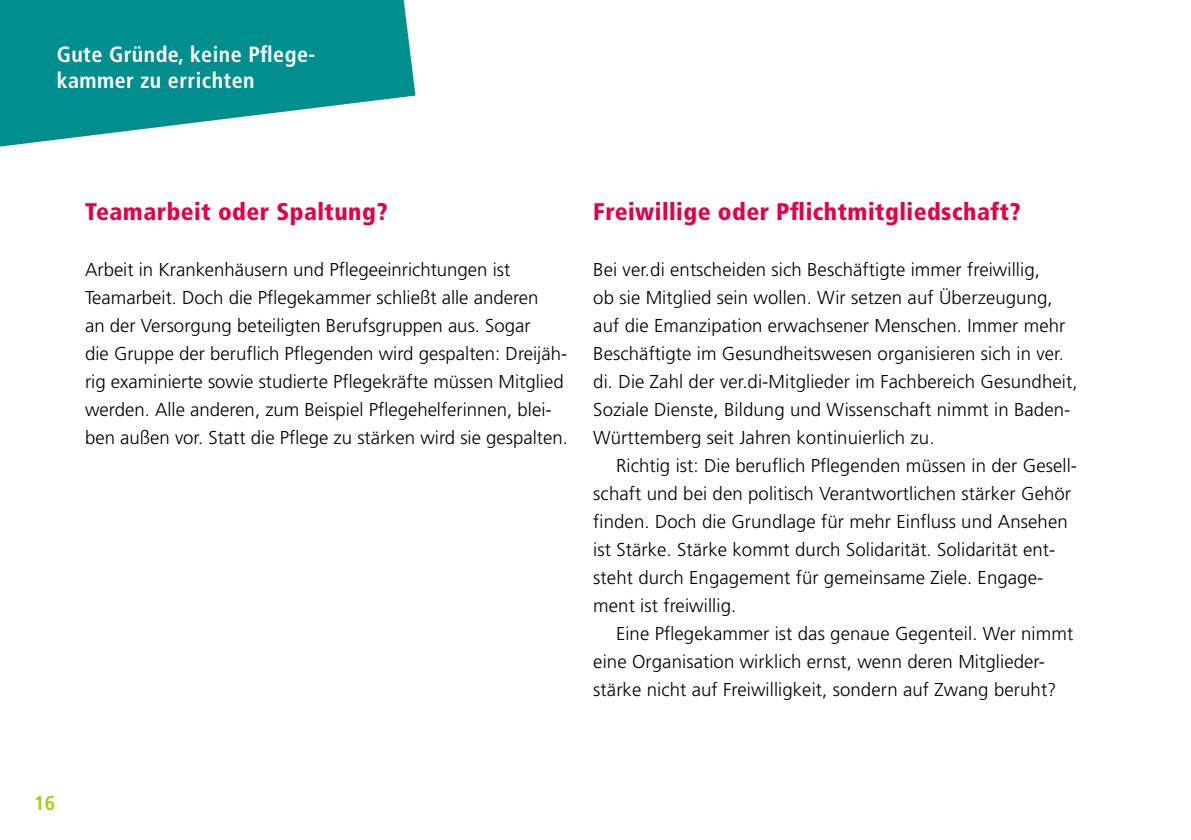
<style>
.page{position:relative;width:1191px;height:840px;background:#fff}
.page>*{position:absolute;margin:0;border:0;box-sizing:border-box;transform-origin:0 0}
.t1{font:900 condensed 24px "Frutiger LT Std";letter-spacing:.02em;color:#e50046}
.t2{font:700 condensed 22px/26px "Frutiger LT Std";letter-spacing:.02em;color:#fff}
.t3{font:700 condensed 20px "Frutiger LT Std";color:#afca0b}
.t4{font:300 18.6px/28px "Frutiger LT Std";letter-spacing:.005em;color:#000}
</style>
<div class="page">
<svg style="left:0;top:0;width:415px;height:146px;fill:#008e8f"></svg>
<p class="t2" style="left:57px;top:41px;width:260px">Gute Gründe, keine Pflege&shy;kammer zu errichten</p>
<p class="t1" style="left:85px;top:197px;width:304px">Teamarbeit oder Spaltung?</p>
<p class="t4" style="left:85px;top:255px;width:484px">Arbeit in Krankenhäusern und Pflegeeinrichtungen ist Teamarbeit. Doch die Pflegekammer schließt alle anderen<br>an der Versorgung beteiligten Berufsgruppen aus. Sogar<br>die Gruppe der beruflich Pflegenden wird gespalten: Dreijäh&shy;rig examinierte sowie studierte Pflegekräfte müssen Mitglied werden. Alle anderen, zum Beispiel Pflegehelferinnen, blei&shy;ben außen vor. Statt die Pflege zu stärken wird sie gespalten.</p>
<p class="t1" style="left:593px;top:197px;width:429px">Freiwillige oder Pflichtmitgliedschaft?</p>
<p class="t4" style="left:593px;top:255px;width:486px">Bei ver.di entscheiden sich Beschäftigte immer freiwillig,<br>ob sie Mitglied sein wollen. Wir setzen auf Überzeugung, auf die Emanzipation erwachsener Menschen. Immer mehr Beschäftigte im Gesundheitswesen organisieren sich in ver. di. Die Zahl der ver.di-Mitglieder im Fachbereich Gesundheit, Soziale Dienste, Bildung und Wissenschaft nimmt in Baden-Württemberg seit Jahren kontinuierlich zu.</p>
<p class="t4" style="left:593px;top:451px;width:485px;text-indent:23px">Richtig ist: Die beruflich Pflegenden müssen in der Gesell&shy;schaft und bei den politisch Verantwortlichen stärker Gehör finden. Doch die Grundlage für mehr Einfluss und Ansehen ist Stärke. Stärke kommt durch Solidarität. Solidarität ent&shy;steht durch Engagement für gemeinsame Ziele. Engage&shy;ment ist freiwillig.</p>
<p class="t4" style="left:593px;top:619px;width:481px;text-indent:23px">Eine Pflegekammer ist das genaue Gegenteil. Wer nimmt eine Organisation wirklich ernst, wenn deren Mitglieder&shy;stärke nicht auf Freiwilligkeit, sondern auf Zwang beruht?</p>
<p class="t3" style="left:34px;top:790px;width:23px">16</p>
</div>
